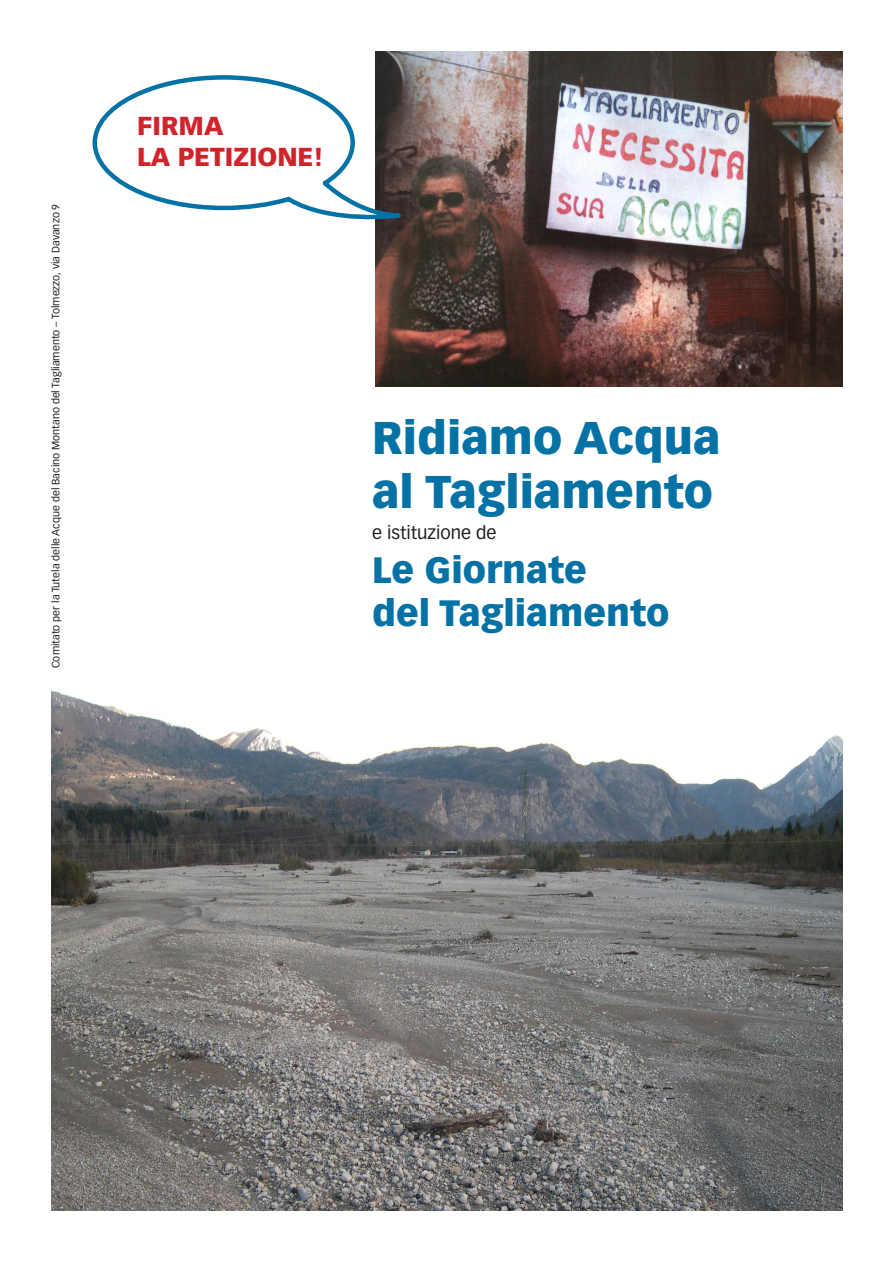
<style>
.page{position:relative;width:893px;height:1263px;background:#fff}
.page>*{position:absolute;margin:0;border:0;box-sizing:border-box;transform-origin:0 0}
.t1{font:900 45px "Vectora LT Std";color:#0472a5}
.t2{font:900 36px "Vectora LT Std";color:#0472a5}
.t3{font:900 25.5px "Vectora LT Std";color:#d1232a}
.t4{font:18px "Vectora LT Std";color:#231f20}
.t5{font:10.5px "Vectora LT Std";color:#231f20}
</style>
<div class="page">
<img style="left:376px;top:51px;width:466px;height:336px">
<svg style="left:92px;top:73px;width:311px;height:151px"></svg>
<img style="left:51px;top:690px;width:791px;height:520px">
<p class="t5" style="left:50px;top:668px;width:466px;rotate:-90deg">Comitato per la Tutela delle Acque del Bacino Montano del Tagliamento – Tolmezzo, via Davanzo 9</p>
<p class="t3" style="left:137px;top:110px;width:88px">FIRMA</p>
<p class="t3" style="left:137px;top:141px;width:188px">LA PETIZIONE!</p>
<p class="t1" style="left:372px;top:410px;width:350px">Ridiamo Acqua</p>
<p class="t1" style="left:372px;top:464px;width:343px">al Tagliamento</p>
<p class="t4" style="left:372px;top:522px;width:126px">e istituzione de</p>
<p class="t2" style="left:372px;top:547px;width:216px">Le Giornate</p>
<p class="t2" style="left:372px;top:590px;width:299px">del Tagliamento</p>
</div>
